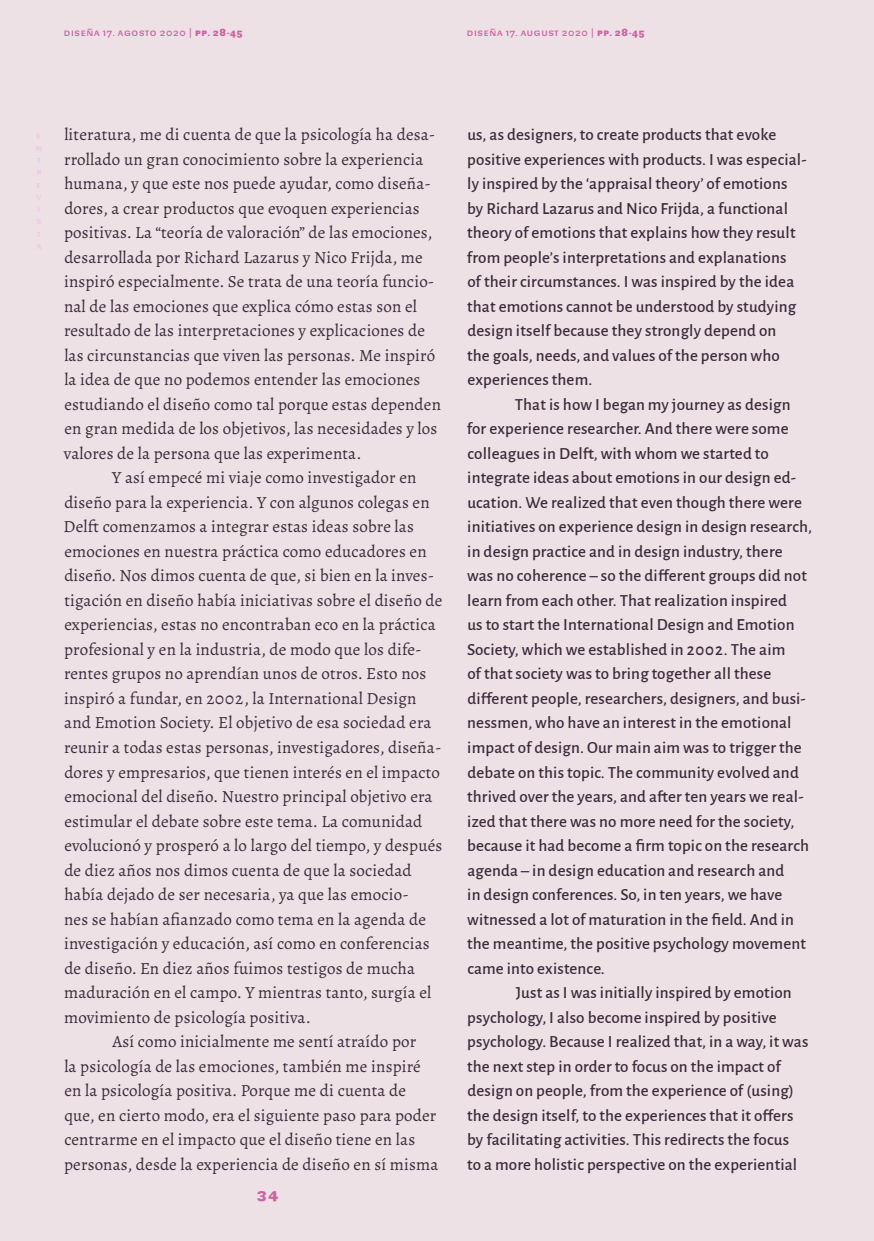
<style>
.page{position:relative;width:874px;height:1241px;background:#fff}
.page>*{position:absolute;margin:0;border:0;box-sizing:border-box;transform-origin:0 0}
.Respuestas{font:16.97px/24.5px "Alegreya";letter-spacing:.01em;color:#3c2a3c}
.Answers{font:500 16.97px/24.5px "Alegreya Sans";letter-spacing:.01em;color:#3c2a3c}
.t1{font:700 14px "Sudamerican Grotesk";color:#ce60a3}
.t2{font:9.62px "Sudamerican Grotesk";letter-spacing:.07em;color:#ce60a3}
.t3{font:8.75px/12.2px "Sudamerican Grotesk";color:#f0c4e3}
.s1{font-weight:700}
</style>
<div class="page">
<div style="left:0;top:0;width:873px;height:1240px;background:#ede1e5"></div>
<p class="t2" style="left:64px;top:25px;width:180px">Diseña 17. agosto 2020 | <span class="s1">Pp. 28-45</span></p>
<p class="t2" style="left:466px;top:25px;width:179px">Diseña 17. august 2020 | <span class="s1">Pp. 28-45</span></p>
<p class="t3" style="left:36px;top:129px;width:8px">e n t r e v i s t a</p>
<p class="Respuestas" style="left:64px;top:122px;width:378px">literatura, me di cuenta de que la psicología ha desa&shy;rrollado un gran conocimiento sobre la experiencia humana, y que este nos puede ayudar, como diseña&shy;dores, a crear productos que evoquen experiencias positivas. La “teoría de valoración” de las emociones, desarrollada por Richard Lazarus y Nico Frijda, me inspiró especialmente. Se trata de una teoría funcio&shy;nal de las emociones que explica cómo estas son el resultado de las interpretaciones y explicaciones de las circunstancias que viven las personas. Me inspiró la idea de que no podemos entender las emociones estudiando el diseño como tal porque estas dependen en gran medida de los objetivos, las necesidades y los valores de la persona que las experimenta.</p>
<p class="Respuestas" style="left:64px;top:465px;width:380px;text-indent:49px">Y así empecé mi viaje como investigador en diseño para la experiencia. Y con algunos colegas en Delft comenzamos a integrar estas ideas sobre las emociones en nuestra práctica como educadores en diseño. Nos dimos cuenta de que, si bien en la inves&shy;tigación en diseño había iniciativas sobre el diseño de experiencias, estas no encontraban eco en la práctica profesional y en la industria, de modo que los dife&shy;rentes grupos no aprendían unos de otros. Esto nos inspiró a fundar, en 2002, la International Design and Emotion Society. El objetivo de esa sociedad era reunir a todas estas personas, investigadores, diseña&shy;dores y empresarios, que tienen interés en el impacto emocional del diseño. Nuestro principal objetivo era estimular el debate sobre este tema. La comunidad evolucionó y prosperó a lo largo del tiempo, y después de diez años nos dimos cuenta de que la sociedad había dejado de ser necesaria, ya que las emocio-<br>nes se habían afianzado como tema en la agenda de investigación y educación, así como en conferencias de diseño. En diez años fuimos testigos de mucha maduración en el campo. Y mientras tanto, surgía el movimiento de psicología positiva.</p>
<p class="Respuestas" style="left:64px;top:1029px;width:375px;text-indent:48px">Así como inicialmente me sentí atraído por<br>la psicología de las emociones, también me inspiré en la psicología positiva. Porque me di cuenta de que, en cierto modo, era el siguiente paso para poder centrarme en el impacto que el diseño tiene en las personas, desde la experiencia de diseño en sí misma</p>
<p class="t1" style="left:256px;top:1182px;width:24px">34</p>
<p class="Answers" style="left:466px;top:121px;width:341px">us, as designers, to create products that evoke positive experiences with products. I was especial&shy;ly inspired by the ‘appraisal theory’ of emotions by Richard Lazarus and Nico Frijda, a functional theory of emotions that explains how they result from people’s interpretations and explanations<br>of their circumstances. I was inspired by the idea that emotions cannot be understood by studying design itself because they strongly depend on<br>the goals, needs, and values of the person who experiences them.</p>
<p class="Answers" style="left:466px;top:391px;width:346px;text-indent:48px">That is how I began my journey as design for experience researcher. And there were some colleagues in Delft, with whom we started to integrate ideas about emotions in our design ed&shy;ucation. We realized that even though there were initiatives on experience design in design research, in design practice and in design industry, there was no coherence – so the different groups did not learn from each other. That realization inspired<br>us to start the International Design and Emotion Society, which we established in 2002. The aim<br>of that society was to bring together all these different people, researchers, designers, and busi&shy;nessmen, who have an interest in the emotional impact of design. Our main aim was to trigger the debate on this topic. The community evolved and thrived over the years, and after ten years we real&shy;ized that there was no more need for the society, because it had become a firm topic on the research agenda – in design education and research and<br>in design conferences. So, in ten years, we have witnessed a lot of maturation in the field. And in the meantime, the positive psychology movement came into existence.</p>
<p class="Answers" style="left:467px;top:979px;width:342px;text-indent:49px">Just as I was initially inspired by emotion psychology, I also become inspired by positive psychology. Because I realized that, in a way, it was the next step in order to focus on the impact of design on people, from the experience of (using) the design itself, to the experiences that it offers by facilitating activities. This redirects the focus<br>to a more holistic perspective on the experiential</p>
</div>
